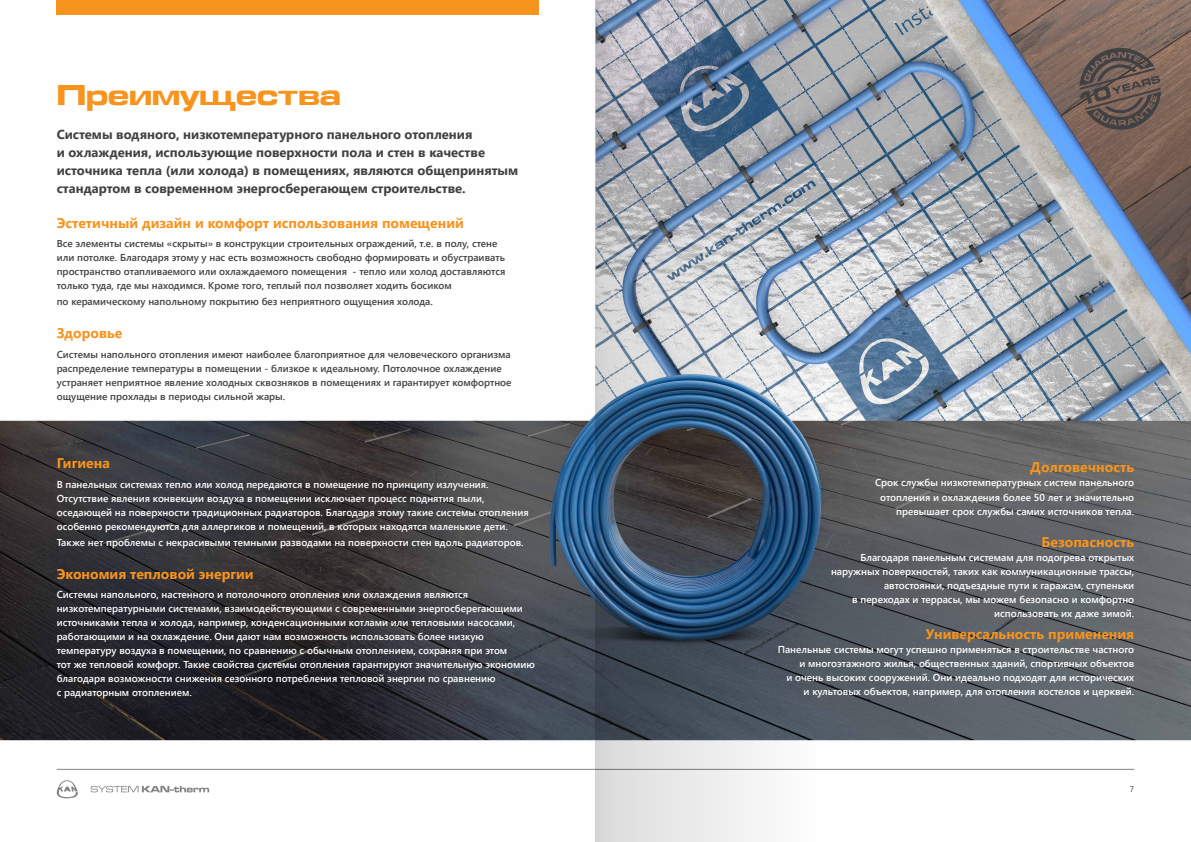
<style>
.page{position:relative;width:1191px;height:842px;background:#fff}
.page>*{position:absolute;margin:0;border:0;box-sizing:border-box;transform-origin:0 0}
.t1{font:30px "Microgramma D Bol Ext";color:#f7941e}
.t2{font:700 14px "Segoe UI";color:#f7941e}
.t3{font:700 13px/18px "Segoe UI";color:#414042}
.t4{font:600 10px/14px "Segoe UI";color:#fff;text-align:right}
.t5{font:600 10px/14px "Segoe UI";color:#414042}
.t6{font:8px "Segoe UI";color:#414042}
</style>
<div class="page">
<svg style="left:57px;top:780px;width:21px;height:18px"></svg>
<svg style="left:91px;top:786px;width:118px;height:6px"></svg>
<img style="left:0;top:0;width:1191px;height:770px">
<hr style="left:57px;top:769px;width:1077px;height:1px;background:#808285">
<div style="left:57px;top:0;width:482px;height:14px;background:#f7941e"></div>
<svg style="left:1079px;top:45px;width:82px;height:88px;background:#6a5952"></svg>
<img style="left:595px;top:0;width:221px;height:842px">
<h1 class="t1" style="left:57px;top:75px;width:285px">Преимущества</h1>
<p class="t3" style="left:57px;top:125px;width:463px">Системы водяного, низкотемпературного панельного отопления<br>и охлаждения, использующие поверхности пола и стен в качестве источника тепла (или холода) в помещениях, являются общепринятым стандартом в современном энергосберегающем строительстве.</p>
<h2 class="t2" style="left:57px;top:209px;width:409px">Эстетичный дизайн и комфорт использования помещений</h2>
<p class="t5" style="left:57px;top:236px;width:450px">Все элементы системы «скрыты» в конструкции строительных ограждений, т.е. в полу, стене или потолке. Благодаря этому у нас есть возможность свободно формировать и обустраивать пространство отапливаемого или охлаждаемого помещения - тепло или холод доставляются только туда, где мы находимся. Кроме того, теплый пол позволяет ходить босиком</p>
<p class="t5" style="left:57px;top:294px;width:378px">по керамическому напольному покрытию без неприятного ощущения холода.</p>
<h2 class="t2" style="left:57px;top:320px;width:67px">Здоровье</h2>
<p class="t5" style="left:57px;top:347px;width:456px">Системы напольного отопления имеют наиболее благоприятное для человеческого организма распределение температуры в помещении - близкое к идеальному. Потолочное охлаждение устраняет неприятное явление холодных сквозняков в помещениях и гарантирует комфортное ощущение прохлады в периоды сильной жары.</p>
<h2 class="t2" style="left:57px;top:450px;width:55px">Гигиена</h2>
<p class="t4" style="left:57px;top:476px;width:473px;text-align:left">В панельных системах тепло или холод передаются в помещение по принципу излучения.<br>Отсутствие явления конвекции воздуха в помещении исключает процесс поднятия пыли, оседающей на поверхности традиционных радиаторов. Благодаря этому такие системы отопления особенно рекомендуются для аллергиков и помещений, в которых находятся маленькие дети.</p>
<p class="t4" style="left:57px;top:534px;width:468px">Также нет проблемы с некрасивыми темными разводами на поверхности стен вдоль радиаторов.</p>
<h2 class="t2" style="left:57px;top:560px;width:198px">Экономия тепловой энергии</h2>
<p class="t4" style="left:57px;top:587px;width:480px;text-align:left">Системы напольного, настенного и потолочного отопления или охлаждения являются низкотемпературными системами, взаимодействующими с современными энергосберегающими источниками тепла и холода, например, конденсационными котлами или тепловыми насосами, работающими и на охлаждение. Они дают нам возможность использовать более низкую температуру воздуха в помещении, по сравнению с обычным отоплением, сохраняя при этом<br>тот же тепловой комфорт. Такие свойства системы отопления гарантируют значительную экономию благодаря возможности снижения сезонного потребления тепловой энергии по сравнению<br>с радиаторным отоплением.</p>
<h2 class="t2" style="left:1030px;top:454px;width:106px">Долговечность</h2>
<p class="t4" style="left:875px;top:475px;width:261px">Срок службы низкотемпературных систем панельного отопления и охлаждения более 50 лет и значительно превышает срок службы самих источников тепла.</p>
<h2 class="t2" style="left:1041px;top:529px;width:94px">Безопасность</h2>
<p class="t4" style="left:831px;top:550px;width:305px">Благодаря панельным системам для подогрева открытых наружных поверхностей, таких как коммуникационные трассы, автостоянки, подъездные пути к гаражам, ступеньки<br>в переходах и террасы, мы можем безопасно и комфортно использовать их даже зимой.</p>
<h2 class="t2" style="left:926px;top:621px;width:210px">Универсальность применения</h2>
<p class="t4" style="left:777px;top:642px;width:358px">Панельные системы могут успешно применяться в строительстве частного и многоэтажного жилья, общественных зданий, спортивных объектов<br>и очень высоких сооружений. Они идеально подходят для исторических<br>и культовых объектов, например, для отопления костелов и церквей.</p>
<p class="t6" style="left:1130px;top:781px;width:6px">7</p>
</div>
